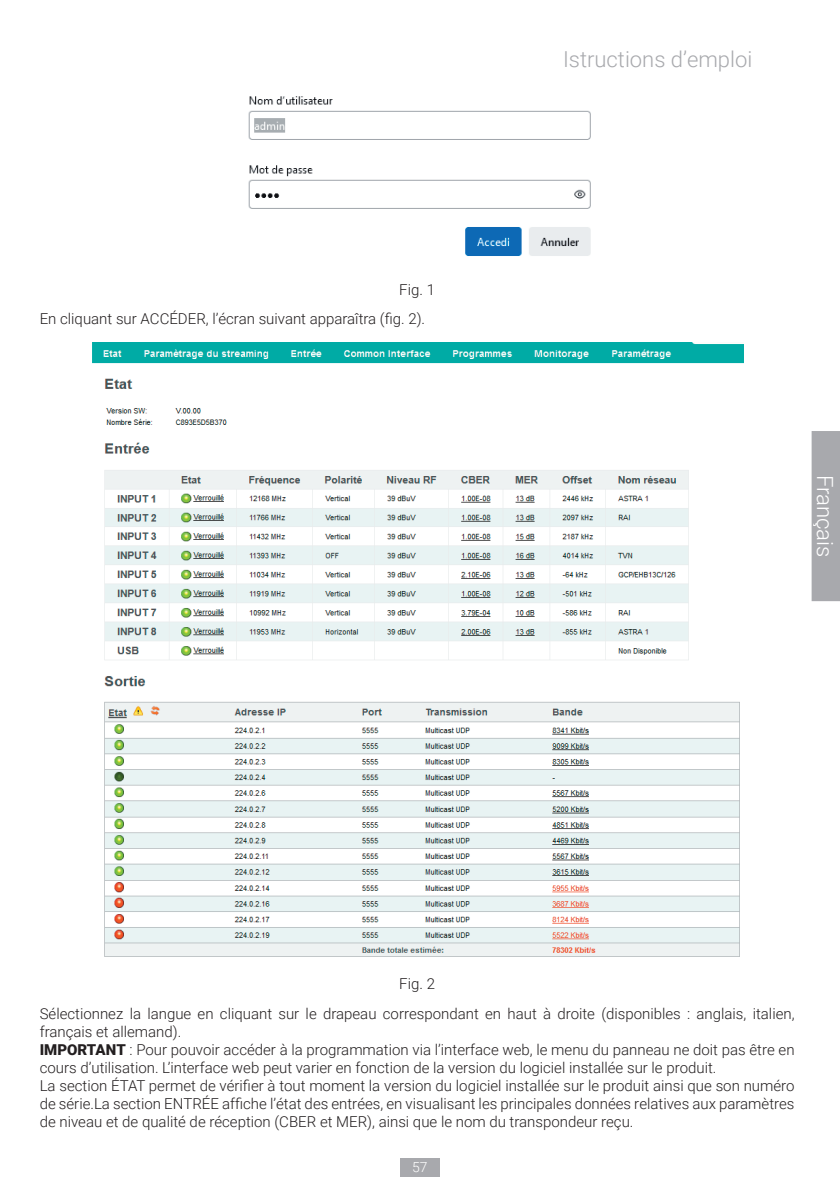
<style>
.page{position:relative;width:840px;height:1191px;background:#fff}
.page>*{position:absolute;margin:0;border:0;box-sizing:border-box;transform-origin:0 0}
.t1{font:300 22.2px "Roboto";color:#fff}
.t2{font:300 22px "Roboto";color:#a8a9ad}
.t3{font:300 15px/18px "Roboto";color:#231f20}
.t4{font:300 13.8px "Roboto";color:#fff}
.s1{font-weight:900}
</style>
<div class="page">
<div style="left:400px;top:1157px;width:39px;height:19px;background:#a8a9ad"></div>
<div style="left:811px;top:431px;width:28px;height:170px;background:#a8a9ad"></div>
<img style="left:248px;top:96px;width:343px;height:160px">
<img style="left:92px;top:343px;width:651px;height:614px">
<p class="t3" style="left:40px;top:274px;width:396px;line-height:29.4px;text-indent:359px">Fig. 1<br>En cliquant sur ACCÉDER, l’écran suivant apparaîtra (fig. 2).</p>
<h2 class="t2" style="left:562px;top:44px;width:191px">Istructions d’emploi</h2>
<h1 class="t1" style="left:840px;top:475px;width:84px;rotate:90deg">Français</h1>
<p class="t3" style="left:40px;top:968px;width:756px;line-height:29.4px;text-align:center">Fig. 2<br>Sélectionnez la langue en cliquant sur le drapeau correspondant en haut à droite (disponibles : anglais, italien,</p>
<p class="t3" style="left:40px;top:1021px;width:756px">français et allemand).<br><span class="s1">IMPORTANT</span> : Pour pouvoir accéder à la programmation via l’interface web, le menu du panneau ne doit pas être en cours d’utilisation. L’interface web peut varier en fonction de la version du logiciel installée sur le produit.<br>La section ÉTAT permet de vérifier à tout moment la version du logiciel installée sur le produit ainsi que son numéro de série.La section ENTRÉE affiche l’état des entrées, en visualisant les principales données relatives aux paramètres de niveau et de qualité de réception (CBER et MER), ainsi que le nom du transpondeur reçu.</p>
<p class="t4" style="left:412px;top:1157px;width:17px">57</p>
</div>
